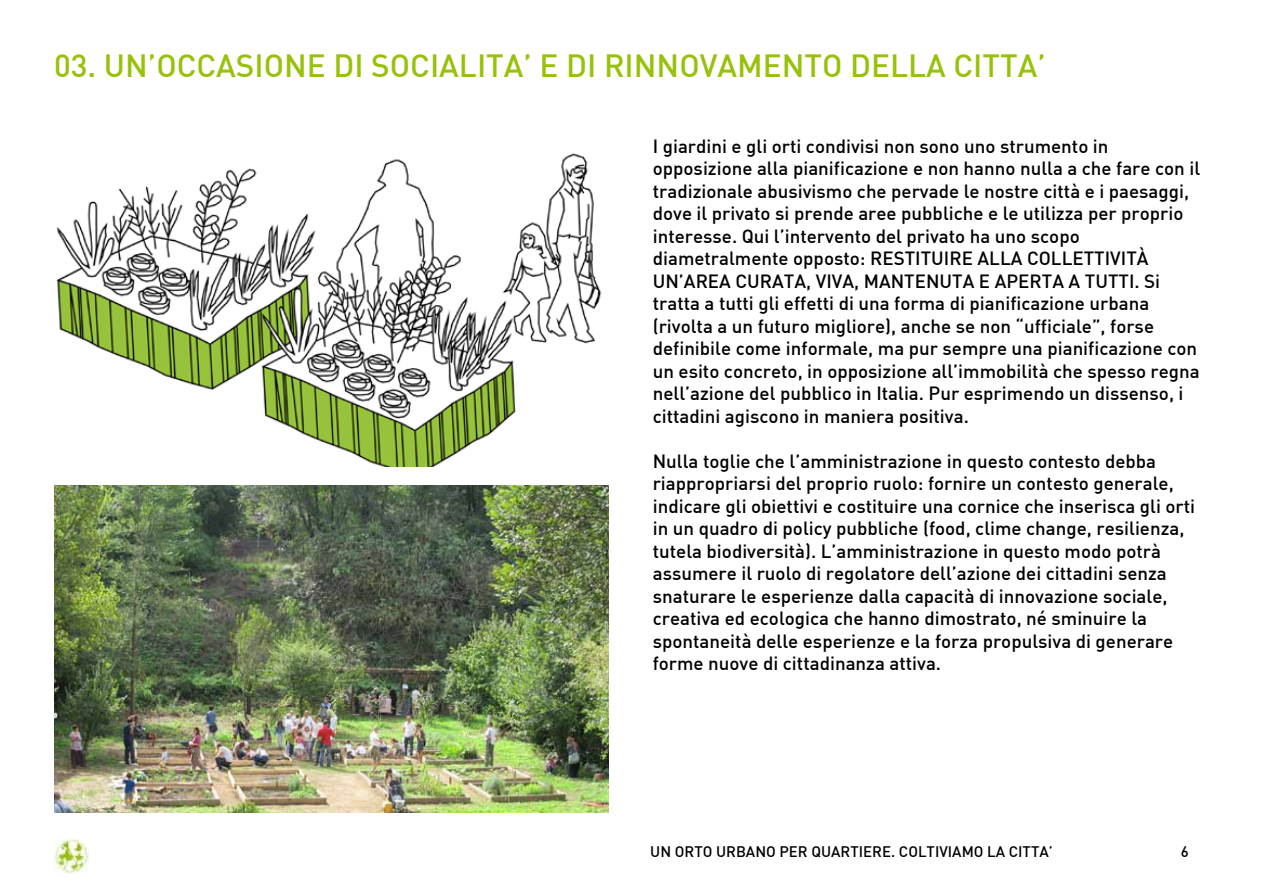
<style>
.page{position:relative;width:1263px;height:893px;background:#fff}
.page>*{position:absolute;margin:0;border:0;box-sizing:border-box;transform-origin:0 0}
.t1{font:500 31.5px "DIN";color:#98c10a}
.t2{font:500 18.75px/22.5px "DIN";color:#000}
.t3{font:500 15px "DIN";color:#000}
</style>
<div class="page">
<img style="left:54px;top:839px;width:34px;height:34px">
<img style="left:56px;top:153px;width:546px;height:314px">
<img style="left:54px;top:486px;width:555px;height:327px">
<h1 class="t1" style="left:54px;top:45px;width:993px">03. UN’OCCASIONE DI SOCIALITA’ E DI RINNOVAMENTO DELLA CITTA’</h1>
<p class="t2" style="left:653px;top:134px;width:549px">I giardini e gli orti condivisi non sono uno strumento in opposizione alla pianificazione e non hanno nulla a che fare con il tradizionale abusivismo che pervade le nostre città e i paesaggi, dove il privato si prende aree pubbliche e le utilizza per proprio interesse. Qui l’intervento del privato ha uno scopo diametralmente opposto: RESTITUIRE ALLA COLLETTIVITÀ UN’AREA CURATA, VIVA, MANTENUTA E APERTA A TUTTI. Si tratta a tutti gli effetti di una forma di pianificazione urbana (rivolta a un futuro migliore), anche se non “ufficiale”, forse definibile come informale, ma pur sempre una pianificazione con un esito concreto, in opposizione all’immobilità che spesso regna nell’azione del pubblico in Italia. Pur esprimendo un dissenso, i cittadini agiscono in maniera positiva.</p>
<p class="t2" style="left:653px;top:449px;width:544px">Nulla toglie che l’amministrazione in questo contesto debba riappropriarsi del proprio ruolo: fornire un contesto generale, indicare gli obiettivi e costituire una cornice che inserisca gli orti in un quadro di policy pubbliche (food, clime change, resilienza, tutela biodiversità). L’amministrazione in questo modo potrà assumere il ruolo di regolatore dell’azione dei cittadini senza snaturare le esperienze dalla capacità di innovazione sociale, creativa ed ecologica che hanno dimostrato, né sminuire la spontaneità delle esperienze e la forza propulsiva di generare forme nuove di cittadinanza attiva.</p>
<p class="t3" style="left:650px;top:842px;width:404px">UN ORTO URBANO PER QUARTIERE. COLTIVIAMO LA CITTA’</p>
<p class="t3" style="left:1181px;top:842px;width:9px">6</p>
</div>
